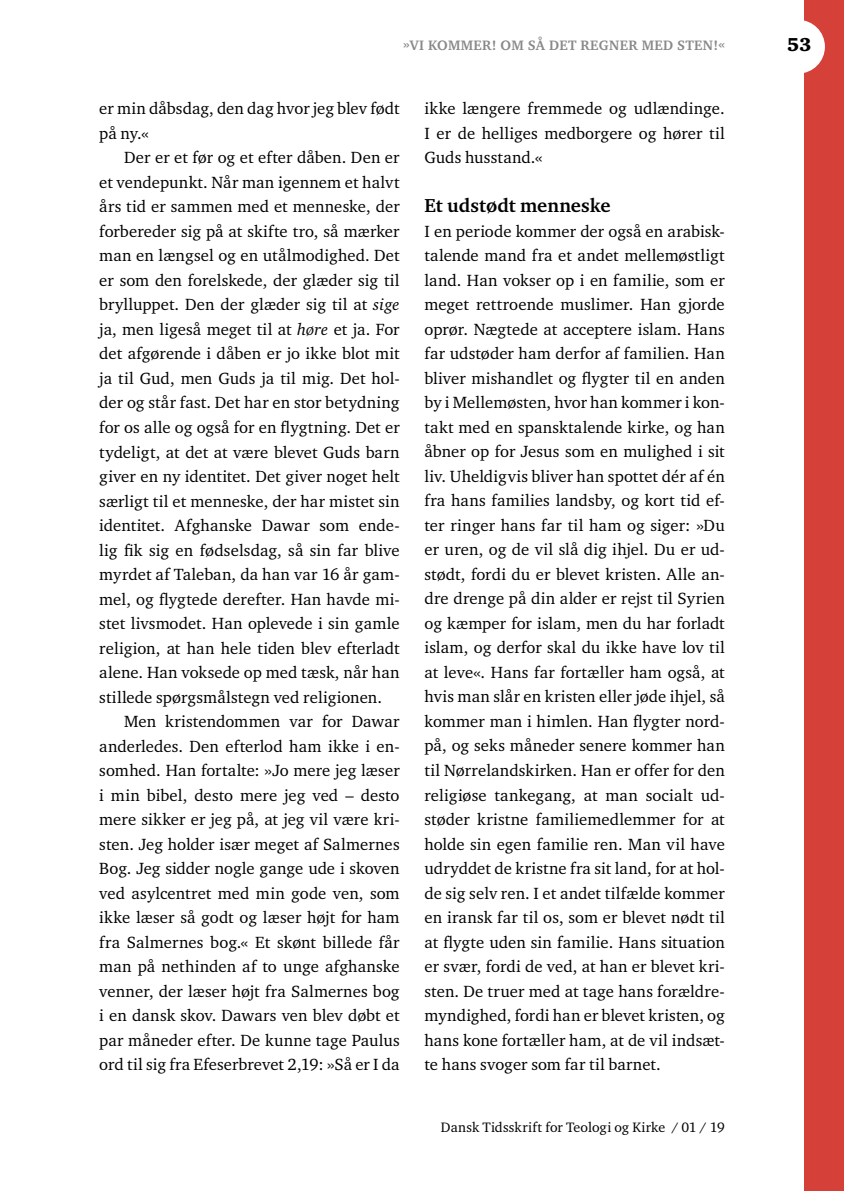
<style>
.page{position:relative;width:844px;height:1191px;background:#fff}
.page>*{position:absolute;margin:0;border:0;box-sizing:border-box;transform-origin:0 0}
.t1{font:700 19.25px "Charter ITC Std";color:#000}
.t2{font:900 19.25px "Charter ITC Std";color:#000}
.t3{font:16.62px/24.5px "Charter ITC Std";letter-spacing:.005em;color:#000;text-align:justify}
.t4{font:14px "Charter ITC Std";letter-spacing:.005em;color:#000}
.t5{font:700 14px "Charter ITC Std";letter-spacing:.025em;color:#87888a}
.s1{font-style:italic}
</style>
<div class="page">
<div style="left:804px;top:0;width:39px;height:1191px;background:#d54038"></div>
<div style="left:771px;top:20px;width:53px;height:54px;background:#fff;border-radius:50%"></div>
<p class="t5" style="left:403px;top:37px;width:323px">»VI KOMMER! OM SÅ DET REGNER MED STEN!«</p>
<p class="t3" style="left:99px;top:96px;width:302px">er min dåbsdag, den dag hvor jeg blev født på ny.«</p>
<p class="t3" style="left:99px;top:145px;width:302px;text-indent:25px">Der er et før og et efter dåben. Den er et vendepunkt. Når man igennem et halvt års tid er sammen med et menneske, der forbereder sig på at skifte tro, så mærker man en længsel og en utålmodighed. Det er som den forelskede, der glæder sig til brylluppet. Den der glæder sig til at <span class="s1">sige </span>ja, men ligeså meget til at <span class="s1">høre</span> et ja. For det afgørende i dåben er jo ikke blot mit ja til Gud, men Guds ja til mig. Det hol&shy;der og står fast. Det har en stor betydning for os alle og også for en flygtning. Det er tydeligt, at det at være blevet Guds barn giver en ny identitet. Det giver noget helt særligt til et menneske, der har mistet sin identitet. Afghanske Dawar som ende&shy;lig fik sig en fødselsdag, så sin far blive myrdet af Taleban, da han var 16 år gam&shy;mel, og flygtede derefter. Han havde mi&shy;stet livsmodet. Han oplevede i sin gamle religion, at han hele tiden blev efterladt alene. Han voksede op med tæsk, når han stillede spørgsmålstegn ved religionen.</p>
<p class="t3" style="left:99px;top:709px;width:302px;text-indent:25px">Men kristendommen var for Dawar anderledes. Den efterlod ham ikke i en&shy;somhed. Han fortalte: »Jo mere jeg læser i min bibel, desto mere jeg ved – desto mere sikker er jeg på, at jeg vil være kri&shy;sten. Jeg holder især meget af Salmernes Bog. Jeg sidder nogle gange ude i skoven ved asylcentret med min gode ven, som ikke læser så godt og læser højt for ham fra Salmernes bog.« Et skønt billede får man på nethinden af to unge afghanske venner, der læser højt fra Salmernes bog i en dansk skov. Dawars ven blev døbt et par måneder efter. De kunne tage Paulus ord til sig fra Efeserbrevet 2,19: »Så er I da</p>
<p class="t3" style="left:424px;top:96px;width:302px">ikke længere fremmede og udlændinge.<br>I er de helliges medborgere og hører til Guds husstand.«</p>
<p class="t1" style="left:424px;top:194px;width:187px">Et udstødt menneske</p>
<p class="t3" style="left:424px;top:218px;width:302px">I en periode kommer der også en arabisk&shy;talende mand fra et andet mellemøstligt land. Han vokser op i en familie, som er meget rettroende muslimer. Han gjorde oprør. Nægtede at acceptere islam. Hans far udstøder ham derfor af familien. Han bliver mishandlet og flygter til en anden by i Mellemøsten, hvor han kommer i kon&shy;takt med en spansktalende kirke, og han åbner op for Jesus som en mulighed i sit liv. Uheldigvis bliver han spottet dér af én fra hans families landsby, og kort tid ef&shy;ter ringer hans far til ham og siger: »Du er uren, og de vil slå dig ihjel. Du er ud&shy;stødt, fordi du er blevet kristen. Alle an&shy;dre drenge på din alder er rejst til Syrien og kæmper for islam, men du har forladt islam, og derfor skal du ikke have lov til at leve«. Hans far fortæller ham også, at hvis man slår en kristen eller jøde ihjel, så kommer man i himlen. Han flygter nord&shy;på, og seks måneder senere kommer han til Nørrelandskirken. Han er offer for den religiøse tankegang, at man socialt ud&shy;støder kristne familiemedlemmer for at holde sin egen familie ren. Man vil have udryddet de kristne fra sit land, for at hol&shy;de sig selv ren. I et andet tilfælde kommer en iransk far til os, som er blevet nødt til at flygte uden sin familie. Hans situation er svær, fordi de ved, at han er blevet kri&shy;sten. De truer med at tage hans forældre&shy;myndighed, fordi han er blevet kristen, og hans kone fortæller ham, at de vil indsæt&shy;te hans svoger som far til barnet.</p>
<p class="t4" style="left:441px;top:1118px;width:285px">Dansk Tidsskrift for Teologi og Kirke / 01 / 19</p>
<p class="t2" style="left:787px;top:33px;width:26px">53</p>
</div>
